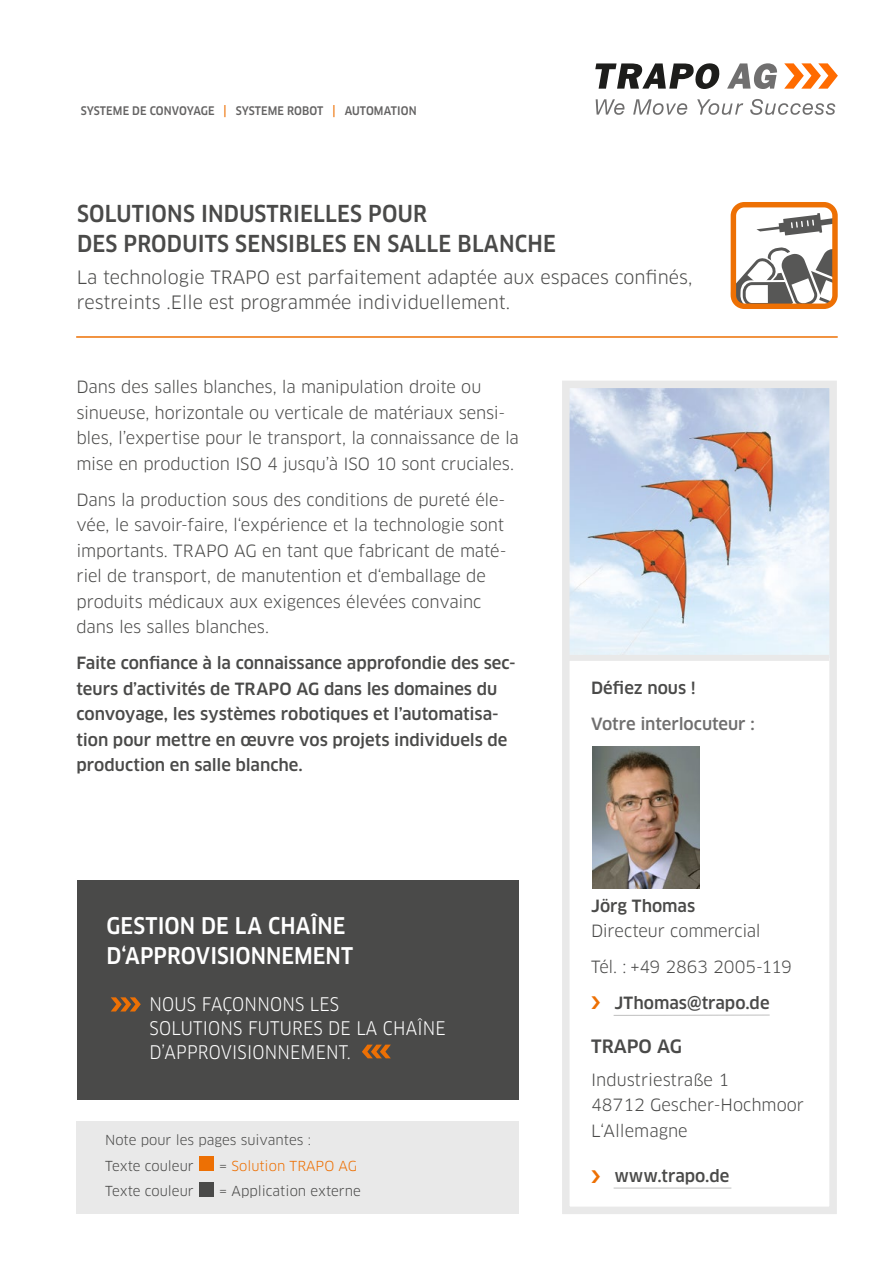
<style>
.page{position:relative;width:893px;height:1263px;background:#fff}
.page>*{position:absolute;margin:0;border:0;box-sizing:border-box;transform-origin:0 0}
.t1{font:500 22.8px "Clan OT Narr";letter-spacing:.01em;color:#4a4a49}
.t2{font:500 22.5px/30px "Clan OT Narr";color:#fff}
.t3{font:18.3px/23.7px "Clan OT Narr";letter-spacing:.01em;color:#fff}
.t4{font:18px/25.5px "Clan";color:#4a4a49}
.t5{font:500 18px "Clan";color:#4a4a49}
.t6{font:16.5px/25.5px "Clan";letter-spacing:-.01em;color:#4a4a49}
.t7{font:500 16.5px/25.5px "Clan";letter-spacing:-.005em;color:#4a4a49}
.t8{font:500 16.5px "Clan";letter-spacing:-.005em;color:#706f6f}
.t9{font:13.5px/25.7px "Clan";color:#4a4a49}
.t10{font:13.5px "Clan";color:#ed7004}
.t11{font:500 11.55px "Clan OT Narr";letter-spacing:.01em;color:#646363}
.s1{font-size:12.3px;color:#ed7004}
.s2{color:#4a4a49}
</style>
<div class="page">
<div style="left:77px;top:1121px;width:442px;height:93px;background:#e9e9e9"></div>
<svg style="left:596px;top:99px;width:28px;height:16px"></svg>
<svg style="left:633px;top:99px;width:54px;height:16px"></svg>
<svg style="left:697px;top:99px;width:46px;height:16px"></svg>
<svg style="left:750px;top:99px;width:85px;height:16px"></svg>
<svg style="left:727px;top:63px;width:50px;height:26px"></svg>
<svg style="left:595px;top:63px;width:125px;height:26px"></svg>
<svg style="left:784px;top:63px;width:54px;height:26px"></svg>
<img style="left:571px;top:390px;width:257px;height:265px">
<div style="left:562px;top:381px;width:275px;height:833px;border:8px solid #e9e9e9"></div>
<div style="left:564px;top:655px;width:265px;height:6px;background:#e9e9e9"></div>
<div style="left:77px;top:880px;width:442px;height:220px;background:#4a4a49"></div>
<img style="left:592px;top:746px;width:107px;height:143px">
<svg style="left:111px;top:997px;width:30px;height:14px"></svg>
<svg style="left:362px;top:1044px;width:29px;height:14px"></svg>
<hr style="left:76px;top:336px;width:762px;height:2px;background:#ed7004">
<hr style="left:614px;top:1014px;width:156px;height:2px;background:#c6c6c6">
<hr style="left:614px;top:1187px;width:117px;height:1px;background:#c6c6c6">
<div style="left:199px;top:1156px;width:14px;height:15px;background:#ed7004"></div>
<div style="left:199px;top:1182px;width:14px;height:14px;background:#4a4a49"></div>
<svg style="left:756px;top:213px;width:76px;height:22px"></svg>
<svg style="left:737px;top:247px;width:95px;height:56px"></svg>
<div style="left:731px;top:202px;width:107px;height:107px;border:5px solid #ed7004;border-radius:11px"></div>
<p class="t11" style="left:81px;top:104px;width:288px">SYSTEME DE CONVOYAGE <span class="s1">|</span> SYSTEME ROBOT <span class="s1">|</span> AUTOMAT</p>
<p class="t11" style="left:397px;top:104px;width:12px">ION</p>
<h1 class="t1" style="left:77px;top:200px;width:27px">SOLUTION</h1>
<h1 class="t1" style="left:183px;top:200px;width:32px">S INDU</h1>
<h1 class="t1" style="left:255px;top:200px;width:25px">STRIELLE</h1>
<h1 class="t1" style="left:350px;top:200px;width:34px">S POUR</h1>
<h1 class="t1" style="left:77px;top:231px;width:61px">DE S PRODUIT</h1>
<h1 class="t1" style="left:217px;top:231px;width:83px">S SENSIBLE</h1>
<h1 class="t1" style="left:335px;top:231px;width:79px">S EN SALLE</h1>
<h1 class="t1" style="left:457px;top:231px;width:15px">BLANCHE</h1>
<p class="t4" style="left:77px;top:265px;width:617px">La technologie TRAPO est parfaitement adaptée aux espaces confinés, restreints .Elle est programmée individuellement.</p>
<p class="t6" style="left:77px;top:375px;width:444px">Dans des salles blanches, la manipulation droite ou sinueuse, horizontale ou verticale de matériaux sensi&shy;bles, l’expertise pour le transport, la connaissance de la mise en production ISO 4 jusqu’à ISO 10 sont cruciales.</p>
<p class="t6" style="left:77px;top:487px;width:432px">Dans la production sous des conditions de pureté éle&shy;vée, le savoir-faire, l‘expérience et la technologie sont importants. TRAPO AG en tant que fabricant de maté&shy;riel de transport, de manutention et d‘emballage de produits médicaux aux exigences élevées convainc dans les salles blanches.</p>
<p class="t7" style="left:77px;top:651px;width:441px">Faite confiance à la connaissance approfondie des sec&shy;teurs d’activités de TRAPO AG dans les domaines du convoyage, les systèmes robotiques et l’automatisa&shy;tion pour mettre en œuvre vos projets individuels de production en salle blanche.</p>
<h2 class="t2" style="left:106px;top:911px;width:248px">GESTION DE LA CHAÎNE<br>D‘APPROVISIONNEMENT</h2>
<p class="t3" style="left:150px;top:993px;width:295px">NOUS FAÇONNONS LES<br>SOLUTIONS FUTURES DE LA CHAÎNE<br>D’APPROVISIONNEMENT.</p>
<p class="t9" style="left:105px;top:1127px;width:207px">Note pour les pages suivantes :<br>Texte couleur</p>
<p class="t10" style="left:219px;top:1157px;width:139px"><span class="s2">=</span> Solution TRAPO AG</p>
<p class="t9" style="left:105px;top:1179px;width:90px">Texte couleur</p>
<p class="t9" style="left:219px;top:1179px;width:143px">= Application externe</p>
<p class="t7" style="left:591px;top:676px;width:106px">Défiez nous !</p>
<p class="t8" style="left:591px;top:714px;width:165px">Votre interlocuteur :</p>
<p class="t7" style="left:591px;top:893px;width:106px">Jörg Thomas</p>
<p class="t6" style="left:591px;top:913px;width:202px;line-height:36px">Directeur commercial<br>Tél. : +49 2863 2005-119</p>
<p class="t7" style="left:614px;top:991px;width:157px">JThomas@trapo.de</p>
<p class="t5" style="left:591px;top:1035px;width:92px">TRAPO AG</p>
<p class="t6" style="left:591px;top:1067px;width:214px">Industriestraße 1<br>48712 Gescher-Hochmoor<br>L‘Allemagne</p>
<p class="t7" style="left:614px;top:1163px;width:117px">www.trapo.de</p>
</div>
